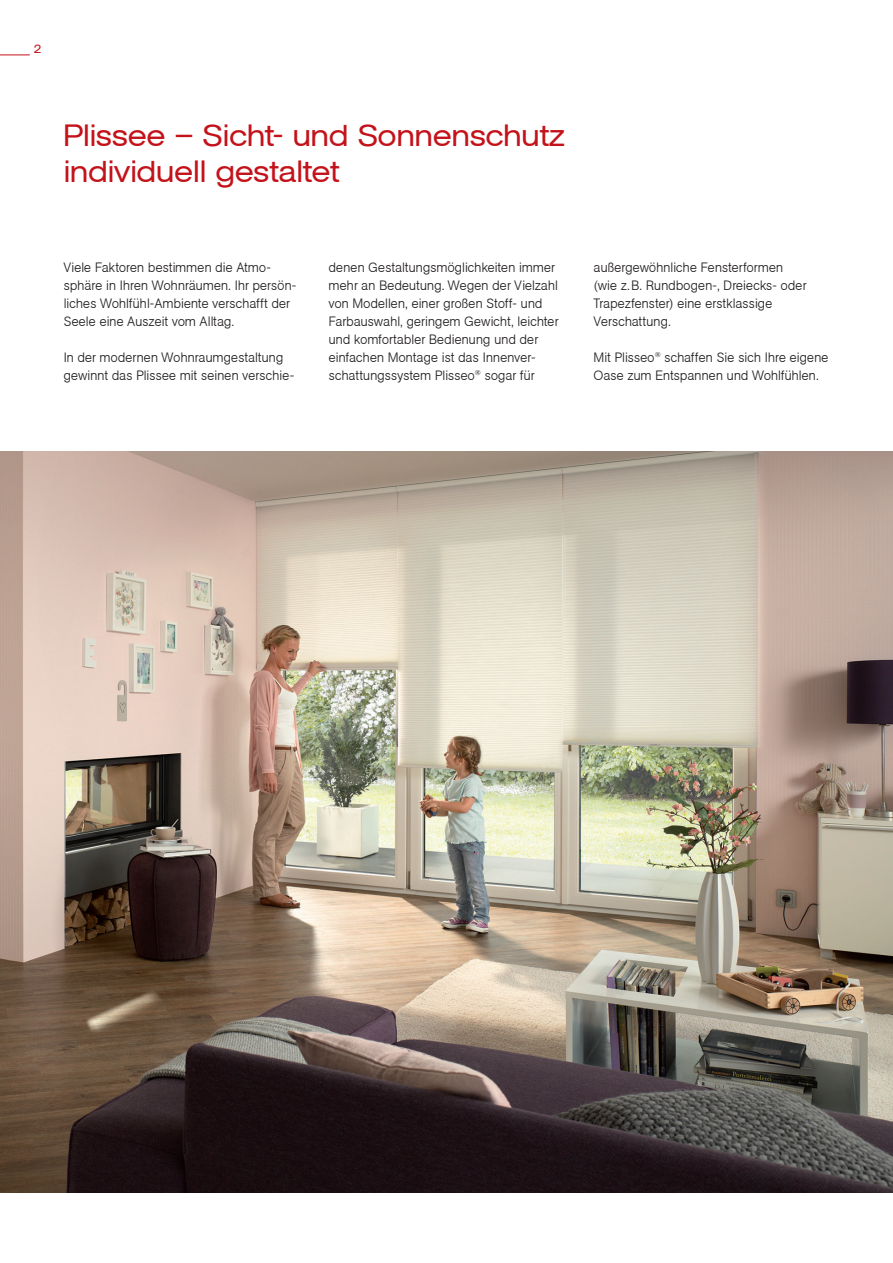
<style>
.page{position:relative;width:893px;height:1263px;background:#fff}
.page>*{position:absolute;margin:0;border:0;box-sizing:border-box;transform-origin:0 0}
.t1{font:30px/36px "Agba Extended Normal";color:#c4121a}
.t2{font:700 13.5px/18px "Agba Small";letter-spacing:.005em;color:#231f20}
.t3{font:12px "Agba Extended Normal";color:#c4121a}
</style>
<div class="page">
<img style="left:0;top:452px;width:893px;height:741px">
<hr style="left:0;top:55px;width:30px;height:1px;background:#c4121a">
<p class="t3" style="left:34px;top:42px;width:9px">2</p>
<h1 class="t1" style="left:64px;top:117px;width:503px">Plissee – Sicht- und Sonnenschutz individuell gestaltet</h1>
<p class="t2" style="left:64px;top:258px;width:234px">Viele Faktoren bestimmen die Atmo&shy;sphäre in Ihren Wohnräumen. Ihr persön&shy;liches Wohlfühl-Ambiente verschafft der Seele eine Auszeit vom Alltag.</p>
<p class="t2" style="left:64px;top:348px;width:232px">In der modernen Wohnraumgestaltung gewinnt das Plissee mit seinen verschie-</p>
<p class="t2" style="left:329px;top:258px;width:231px">denen Gestaltungsmöglichkeiten immer mehr an Bedeutung. Wegen der Vielzahl von Modellen, einer großen Stoff- und Farbauswahl, geringem Gewicht, leichter und komfortabler Bedienung und der einfachen Montage ist das Innenver&shy;schattungssystem Plisseo<sup>®</sup> sogar für</p>
<p class="t2" style="left:594px;top:258px;width:214px">außergewöhnliche Fenster formen (wie z. B. Rundbogen-, Dreiecks- oder<br>Trapezfenster) eine erstklassige<br>Verschattung.</p>
<p class="t2" style="left:594px;top:348px;width:236px">Mit Plisseo<sup>®</sup> schaffen Sie sich Ihre eigene<br>Oase zum Entspannen und Wohlfühlen.</p>
</div>
